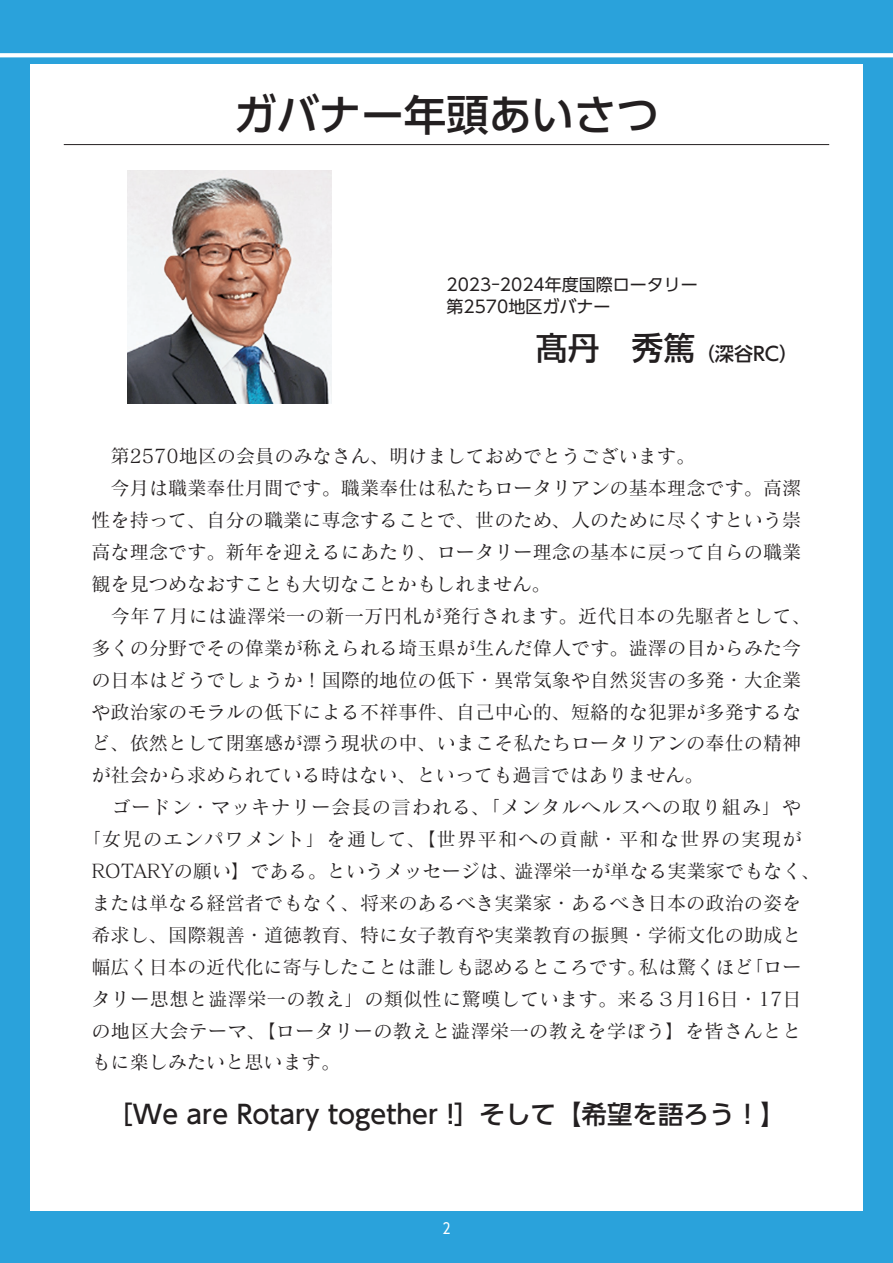
<style>
.page{position:relative;width:893px;height:1263px;background:#fff}
.page>*{position:absolute;margin:0;border:0;box-sizing:border-box;transform-origin:0 0}
.t1{font:500 42.45px "UD Shin Go Pr 6 N";color:#231f20}
.t2{font:500 31.95px "UD Shin Go Pr 6 N";color:#231f20}
.t3{font:500 25.5px "UD Shin Go Pr 6 N";color:#231f20}
.t4{font:19.2px "Matisse Pro N M";letter-spacing:.005em;color:#231f20}
.t5{font:19.2px "Matisse Pro N M";letter-spacing:.05em;color:#231f20}
.t6{font:19.2px "Matisse Pro N M";letter-spacing:.065em;color:#231f20}
.t7{font:500 19.2px "UD Shin Go Pr 6 N";color:#231f20}
.t8{font:16.95px/21.3px "UD Shin Go Pr 6 N";color:#231f20}
.t9{font:14.85px "UD Shin Go Pr 6 N";color:#fff}
</style>
<div class="page">
<div style="left:863px;top:0;width:30px;height:1263px;background:#2aa2db"></div>
<div style="left:0;top:0;width:30px;height:1263px;background:#2aa2db"></div>
<div style="left:0;top:0;width:893px;height:64px;background:#2aa2db"></div>
<svg style="left:0;top:53px;width:893px;height:4px;background:#f6fbfd"></svg>
<hr style="left:64px;top:144px;width:765px;height:1px;background:#231f20">
<img style="left:128px;top:170px;width:204px;height:234px">
<div style="left:0;top:1212px;width:893px;height:51px;background:#2aa2db"></div>
<h1 class="t1" style="left:234px;top:80px;width:427px">ガバナー年頭あいさつ</h1>
<p class="t8" style="left:446px;top:274px;width:253px">2023-2024年度国際ロータリー第2570地区ガバナー</p>
<h2 class="t2" style="left:536px;top:322px;width:161px">髙丹　秀篤</h2>
<p class="t7" style="left:696px;top:338px;width:104px">（深谷RC）</p>
<p class="t4" style="left:91px;top:444px;width:605px">　第2570地区の会員のみなさん、明けましておめでとうございます。</p>
<p class="t4" style="left:91px;top:476px;width:711px">　今月は職業奉仕月間です。職業奉仕は私たちロータリアンの基本理念です。高潔</p>
<p class="t4" style="left:91px;top:508px;width:711px">性を持って、自分の職業に専念することで、世のため、人のために尽くすという崇</p>
<p class="t4" style="left:91px;top:540px;width:711px">高な理念です。新年を迎えるにあたり、ロータリー理念の基本に戻って自らの職業</p>
<p class="t4" style="left:91px;top:572px;width:461px">観を見つめなおすことも大切なことかもしれません。</p>
<p class="t4" style="left:91px;top:604px;width:721px">　今年７月には澁澤栄一の新一万円札が発行されます。近代日本の先駆者として、</p>
<p class="t4" style="left:91px;top:635px;width:711px">多くの分野でその偉業が称えられる埼玉県が生んだ偉人です。澁澤の目からみた今</p>
<p class="t4" style="left:91px;top:667px;width:711px">の日本はどうでしょうか！国際的地位の低下・異常気象や自然災害の多発・大企業</p>
<p class="t4" style="left:91px;top:699px;width:711px">や政治家のモラルの低下による不祥事件、自己中心的、短絡的な犯罪が多発するな</p>
<p class="t4" style="left:91px;top:731px;width:711px">ど、依然として閉塞感が漂う現状の中、いまこそ私たちロータリアンの奉仕の精神</p>
<p class="t4" style="left:91px;top:763px;width:614px">が社会から求められている時はない、といっても過言ではありません。</p>
<p class="t5" style="left:91px;top:795px;width:711px">　ゴードン・マッキナリー会長の言われる、「メンタルヘルスへの取り組み」や</p>
<p class="t6" style="left:82px;top:827px;width:721px">「女児のエンパワメント」を通して、【世界平和への貢献・平和な世界の実現が</p>
<p class="t4" style="left:91px;top:859px;width:731px">ROTARYの願い】である。というメッセージは、澁澤栄一が単なる実業家でもなく、</p>
<p class="t4" style="left:91px;top:891px;width:711px">または単なる経営者でもなく、将来のあるべき実業家・あるべき日本の政治の姿を</p>
<p class="t4" style="left:91px;top:923px;width:712px">希求し、国際親善・道徳教育、特に女子教育や実業教育の振興・学術文化の助成と</p>
<p class="t4" style="left:91px;top:954px;width:712px">幅広く日本の近代化に寄与したことは誰しも認めるところです。私は驚くほど「ロー</p>
<p class="t4" style="left:91px;top:986px;width:712px">タリー思想と澁澤栄一の教え」の類似性に驚嘆しています。来る３月16日・17日</p>
<p class="t4" style="left:91px;top:1018px;width:712px">の地区大会テーマ、【ロータリーの教えと澁澤栄一の教えを学ぼう】を皆さんとと</p>
<p class="t4" style="left:91px;top:1050px;width:250px">もに楽しみたいと思います。</p>
<h3 class="t3" style="left:107px;top:1093px;width:680px">［We are Rotary together !］そして【希望を語ろう！】</h3>
<p class="t9" style="left:443px;top:1216px;width:9px">2</p>
</div>
